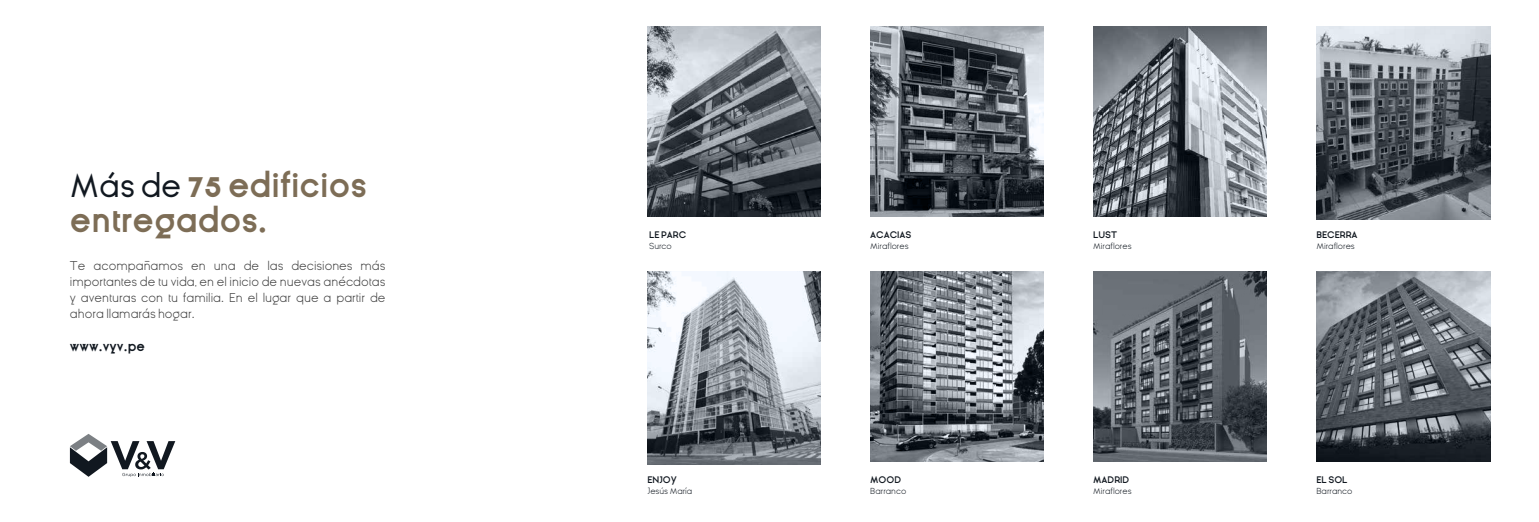
<style>
.page{position:relative;width:1539px;height:522px;background:#fff}
.page>*{position:absolute;margin:0;border:0;box-sizing:border-box;transform-origin:0 0}
.t1{font:700 33.25px/34.1px "Ginora Sans";color:#7d6d56}
.t2{font:300 13.12px/15.8px "Ginora Sans";color:#3d3d3d;text-align:justify}
.t3{font:700 13.12px "Ginora Sans";color:#111820}
.t4{font:300 9.01px "Ginora Sans";color:#111820}
.t5{font:700 9.01px "Ginora Sans";color:#111820}
.s1{font-weight:400;color:#111820}
.s2{font-size:36.75px}
</style>
<div class="page">
<svg style="left:70px;top:434px;width:105px;height:43px"></svg>
<svg style="left:647px;top:27px;width:173px;height:189px;background:#6e747b"></svg>
<svg style="left:647px;top:271px;width:173px;height:193px"></svg>
<svg style="left:870px;top:27px;width:173px;height:189px;background:#5d6369"></svg>
<svg style="left:870px;top:271px;width:173px;height:190px;background:#797f86"></svg>
<svg style="left:1093px;top:27px;width:173px;height:189px;background:#80868d"></svg>
<svg style="left:1093px;top:271px;width:173px;height:190px;background:#5c6269"></svg>
<svg style="left:1316px;top:27px;width:173px;height:192px;background:#686e75"></svg>
<svg style="left:1316px;top:271px;width:173px;height:190px;background:#656b72"></svg>
<h1 class="t1" style="left:70px;top:169px;width:298px"><span class="s1">Más de</span> <span class="s2">75</span> edificios entregados.</h1>
<p class="t2" style="left:70px;top:258px;width:317px">Te acompañamos en una de las decisiones más importantes de tu vida, en el inicio de nuevas anécdotas y aventuras con tu familia. En el lugar que a partir de ahora llamarás hogar.</p>
<p class="t3" style="left:70px;top:339px;width:77px">www.vyv.pe</p>
<p class="t5" style="left:649px;top:230px;width:39px">LE PARC</p>
<p class="t4" style="left:649px;top:241px;width:24px">Surco</p>
<p class="t5" style="left:647px;top:475px;width:31px">ENJOY</p>
<p class="t4" style="left:647px;top:486px;width:46px">Jesús María</p>
<p class="t5" style="left:870px;top:230px;width:43px">ACACIAS</p>
<p class="t4" style="left:870px;top:241px;width:40px">Miraflores</p>
<p class="t5" style="left:870px;top:475px;width:32px">MOOD</p>
<p class="t4" style="left:870px;top:486px;width:38px">Barranco</p>
<p class="t5" style="left:1093px;top:230px;width:25px">LUST</p>
<p class="t4" style="left:1093px;top:241px;width:40px">Miraflores</p>
<p class="t5" style="left:1093px;top:475px;width:38px">MADRID</p>
<p class="t4" style="left:1093px;top:486px;width:40px">Miraflores</p>
<p class="t5" style="left:1316px;top:230px;width:43px">BECERRA</p>
<p class="t4" style="left:1316px;top:241px;width:40px">Miraflores</p>
<p class="t5" style="left:1316px;top:475px;width:33px">EL SOL</p>
<p class="t4" style="left:1316px;top:486px;width:38px">Barranco</p>
</div>
